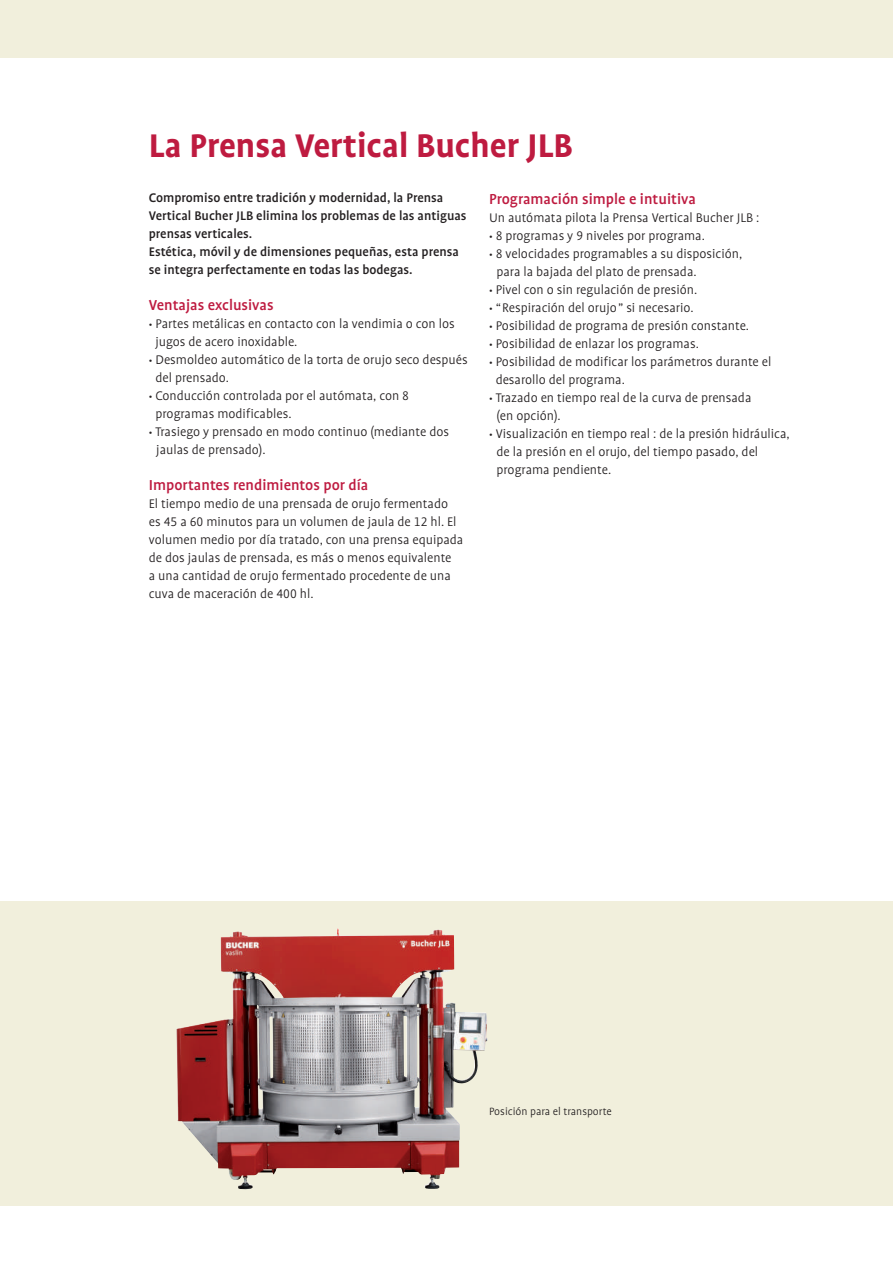
<style>
.page{position:relative;width:893px;height:1263px;background:#fff}
.page>*{position:absolute;margin:0;border:0;box-sizing:border-box;transform-origin:0 0}
.t1{font:700 37.5px "Bucher Profile";color:#be1b40}
.t2{font:500 16.5px "Bucher Profile";color:#be1b40}
.t3{font:300 14.25px/18px "Bucher Profile";color:#231f20}
.t4{font:500 14.25px/18px "Bucher Profile";color:#231f20}
.t5{font:300 12px "Bucher Profile";color:#231f20}
.s1{font-size:11.25px}
</style>
<div class="page">
<div style="left:0;top:901px;width:893px;height:304px;background:#f1efdc"></div>
<div style="left:0;top:0;width:893px;height:57px;background:#f1efdc"></div>
<img style="left:176px;top:929px;width:263px;height:260px">
<hr style="left:892px;top:191px;width:1px;height:710px;background:#92968c">
<h1 class="t1" style="left:149px;top:126px;width:425px">La Prensa Vertical Bucher JLB</h1>
<p class="t4" style="left:149px;top:189px;width:319px">Compromiso entre tradición y modernidad, la Prensa Vertical Bucher JLB elimina los problemas de las antiguas prensas verticales.<br>Estética, móvil y de dimensiones pequeñas, esta prensa se integra perfectamente en todas las bodegas.</p>
<p class="t2" style="left:149px;top:297px;width:126px">Ventajas exclusivas</p>
<p class="t3" style="left:155px;top:315px;width:301px;text-indent:-7px"><span class="s1">•</span> Partes metálicas en contacto con la vendimia o con los jugos de acero inoxidable.</p>
<p class="t3" style="left:155px;top:351px;width:314px;text-indent:-7px"><span class="s1">•</span> Desmoldeo automático de la torta de orujo seco después del prensado.</p>
<p class="t3" style="left:155px;top:387px;width:255px;text-indent:-7px"><span class="s1">•</span> Conducción controlada por el autómata, con 8 programas modificables.</p>
<p class="t3" style="left:156px;top:423px;width:294px;text-indent:-7px"><span class="s1">•</span> Trasiego y prensado en modo continuo (mediante dos jaulas de prensado).</p>
<p class="t2" style="left:149px;top:477px;width:221px">Importantes rendimientos por día</p>
<p class="t3" style="left:149px;top:495px;width:316px">El tiempo medio de una prensada de orujo fermentado es 45 a 60 minutos para un volumen de jaula de 12 hl. El volumen medio por día tratado, con una prensa equipada de dos jaulas de prensada, es más o menos equivalente<br>a una cantidad de orujo fermentado procedente de una cuva de maceración de 400 hl.</p>
<p class="t2" style="left:489px;top:191px;width:208px">Programación simple e intuitiva</p>
<p class="t3" style="left:489px;top:209px;width:272px">Un autómata pilota la Prensa Vertical Bucher JLB :</p>
<p class="t3" style="left:489px;top:227px;width:217px"><span class="s1">•</span> 8 programas y 9 niveles por programa.</p>
<p class="t3" style="left:496px;top:245px;width:247px;text-indent:-7px"><span class="s1">•</span> 8 velocidades programables a su disposición, para la bajada del plato de prensada.</p>
<p class="t3" style="left:489px;top:281px;width:210px"><span class="s1">•</span> Pivel con o sin regulación de presión.</p>
<p class="t3" style="left:489px;top:299px;width:206px"><span class="s1">•</span> “Respiración del orujo” si necesario.</p>
<p class="t3" style="left:489px;top:317px;width:262px"><span class="s1">•</span> Posibilidad de programa de presión constante.</p>
<p class="t3" style="left:489px;top:335px;width:211px"><span class="s1">•</span> Posibilidad de enlazar los programas.</p>
<p class="t3" style="left:496px;top:353px;width:277px;text-indent:-7px"><span class="s1">•</span> Posibilidad de modificar los parámetros durante el desarollo del programa.</p>
<p class="t3" style="left:496px;top:389px;width:256px;text-indent:-7px"><span class="s1">•</span> Trazado en tiempo real de la curva de prensada (en opción).</p>
<p class="t3" style="left:496px;top:425px;width:295px;text-indent:-7px"><span class="s1">•</span> Visualización en tiempo real : de la presión hidráulica, de la presión en el orujo, del tiempo pasado, del programa pendiente.</p>
<p class="t5" style="left:489px;top:1105px;width:124px">Posición para el transporte</p>
</div>
